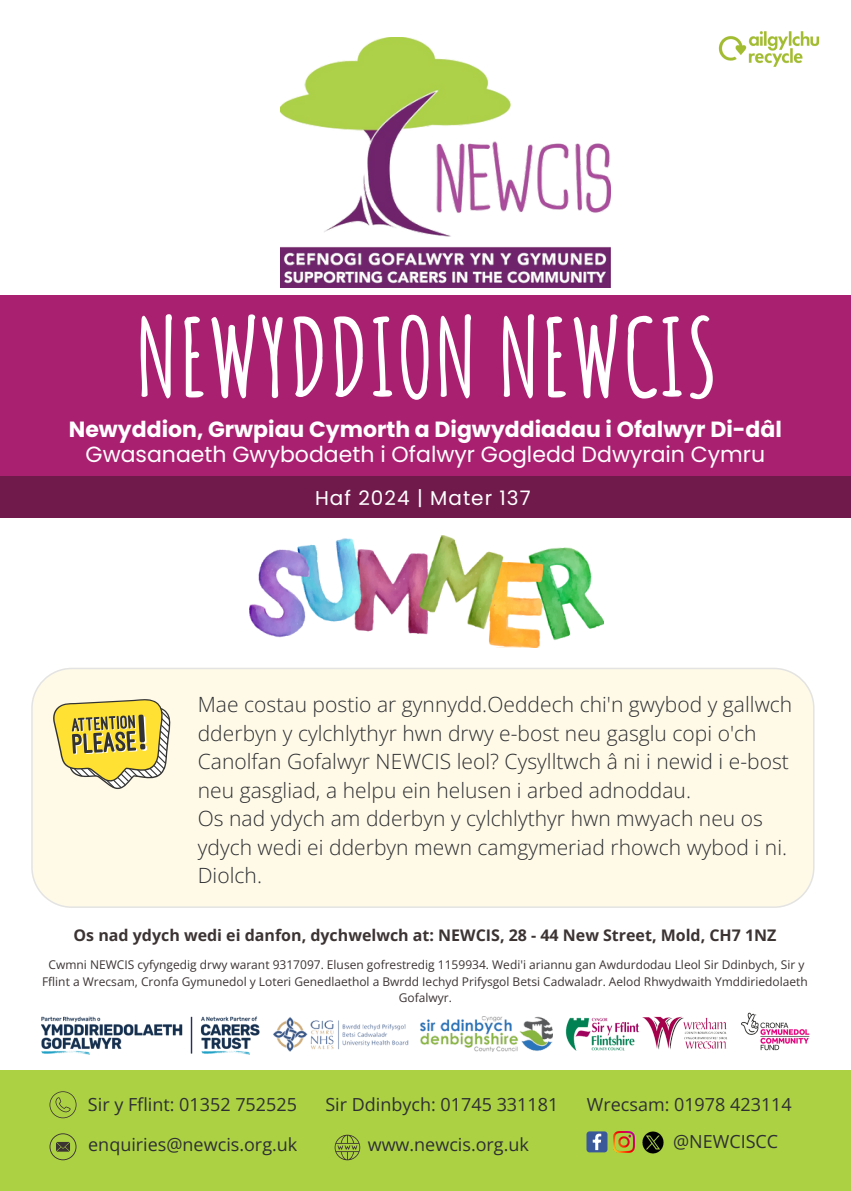
<style>
.page{position:relative;width:851px;height:1191px;background:#fff}
.page>*{position:absolute;margin:0;border:0;box-sizing:border-box;transform-origin:0 0}
.t1{font:700 106px "Amatic SC";color:#fff}
.t2{font:700 22px/25.6px "Poppins";color:#fff;text-align:center}
.t3{font:300 21px/28.4px "Open Sans";color:#2e2f32}
.t4{font:20px "Poppins";letter-spacing:.05em;color:#fff}
.t5{font:18px "Open Sans";color:#2e2f32}
.t6{font:700 16px "Open Sans";color:#3c3333}
.t7{font:12px/16.6px "Open Sans";color:#3c3333;text-align:center}
.s1{font-weight:400}
</style>
<div class="page">
<img style="left:280px;top:37px;width:330px;height:251px">
<div style="left:0;top:295px;width:850px;height:182px;background:#aa2071"></div>
<div style="left:0;top:477px;width:850px;height:40px;background:#701a4c"></div>
<img style="left:718px;top:31px;width:102px;height:36px">
<div style="left:0;top:1070px;width:850px;height:121px;background:#acd244"></div>
<img style="left:613px;top:1131px;width:21px;height:21px">
<svg style="left:334px;top:1135px;width:26px;height:25px"></svg>
<svg style="left:586px;top:1131px;width:21px;height:21px"></svg>
<img style="left:642px;top:1131px;width:22px;height:23px">
<svg style="left:49px;top:1091px;width:27px;height:27px"></svg>
<svg style="left:49px;top:1133px;width:27px;height:27px"></svg>
<img style="left:42px;top:1017px;width:218px;height:38px">
<img style="left:273px;top:1017px;width:136px;height:35px">
<img style="left:741px;top:1012px;width:68px;height:39px">
<img style="left:420px;top:1017px;width:132px;height:34px">
<img style="left:642px;top:1016px;width:85px;height:34px">
<img style="left:565px;top:1017px;width:75px;height:34px">
<div style="left:31px;top:668px;width:783px;height:240px;background:#fffae8"></div>
<svg style="left:52px;top:699px;width:119px;height:91px;background:#d7c870"></svg>
<img style="left:249px;top:535px;width:354px;height:113px">
<p class="t1" style="left:135px;top:289px;width:585px">NEWYDDION NEWCIS</p>
<p class="t2" style="left:69px;top:416px;width:714px">Newyddion, Grwpiau Cymorth a Digwyddiadau i Ofalwyr Di-dâl<br><span class="s1">Gwasanaeth Gwybodaeth i Ofalwyr Gogledd Ddwyrain Cymru</span></p>
<p class="t4" style="left:315px;top:484px;width:217px">Haf 2024 | Mater 137</p>
<p class="t3" style="left:198px;top:690px;width:596px">Mae costau postio ar gynnydd.Oeddech chi'n gwybod y gallwch dderbyn y cylchlythyr hwn drwy e-bost neu gasglu copi o'ch Canolfan Gofalwyr NEWCIS leol? Cysylltwch â ni i newid i e-bost neu gasgliad, a helpu ein helusen i arbed adnoddau.<br>Os nad ydych am dderbyn y cylchlythyr hwn mwyach neu os ydych wedi ei dderbyn mewn camgymeriad rhowch wybod i ni.<br>Diolch.</p>
<h4 class="t6" style="left:74px;top:924px;width:704px">Os nad ydych wedi ei danfon, dychwelwch at: NEWCIS, 28 - 44 New Street, Mold, CH7 1NZ</h4>
<h4 class="t7" style="left:42px;top:956px;width:767px">Cwmni NEWCIS cyfyngedig drwy warant 9317097. Elusen gofrestredig 1159934. Wedi'i ariannu gan Awdurdodau Lleol Sir Ddinbych, Sir y<br>Fflint a Wrecsam, Cronfa Gymunedol y Loteri Genedlaethol a Bwrdd Iechyd Prifysgol Betsi Cadwaladr. Aelod Rhwydwaith Ymddiriedolaeth<br>Gofalwyr.</h4>
<p class="t5" style="left:88px;top:1092px;width:211px">Sir y Fflint: 01352 752525</p>
<p class="t5" style="left:325px;top:1092px;width:234px">Sir Ddinbych: 01745 331181</p>
<p class="t5" style="left:586px;top:1092px;width:206px">Wrecsam: 01978 423114</p>
<p class="t5" style="left:368px;top:1131px;width:163px">www.newcis.org.uk</p>
<p class="t5" style="left:88px;top:1131px;width:210px">enquiries@newcis.org.uk</p>
<p class="t5" style="left:673px;top:1128px;width:107px">@NEWCISCC</p>
</div>
